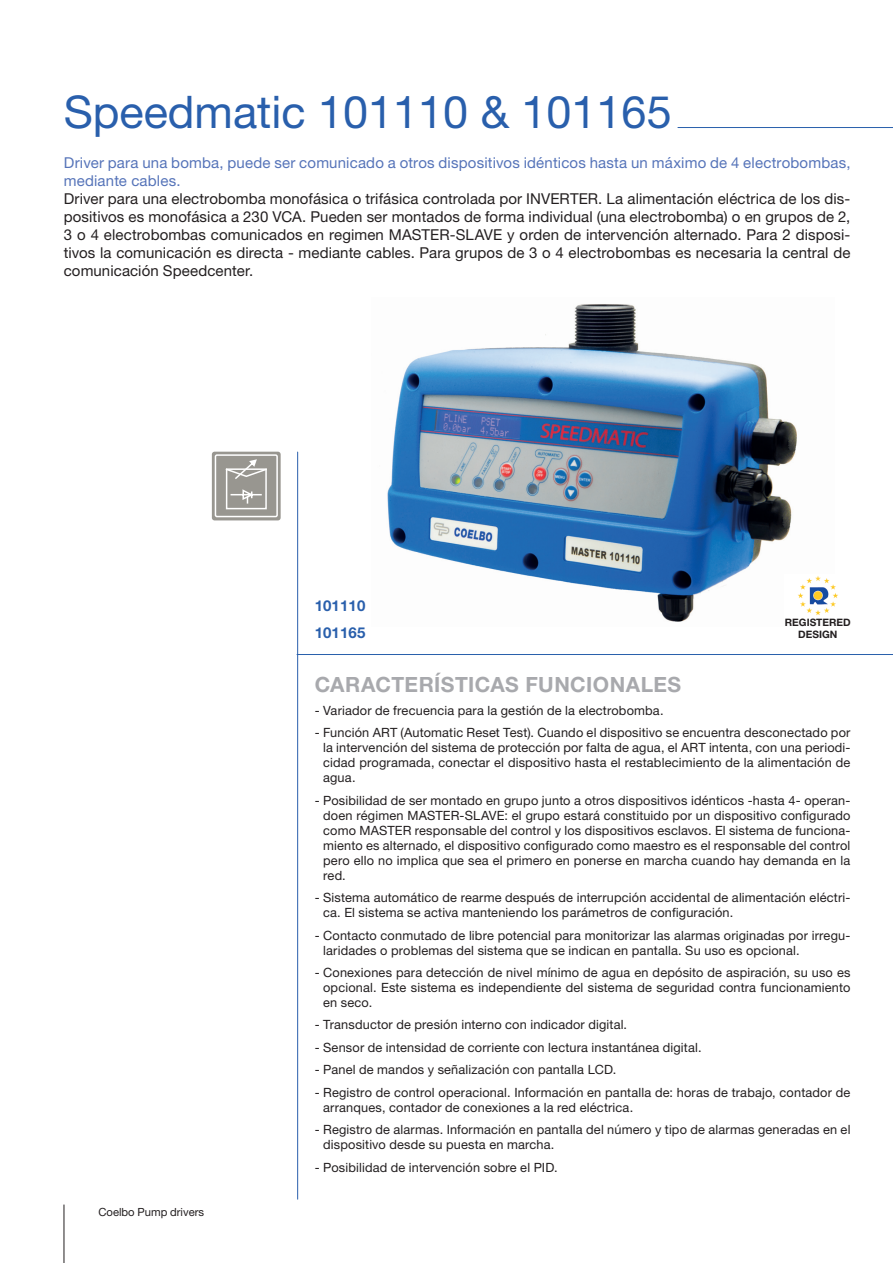
<style>
.page{position:relative;width:893px;height:1263px;background:#fff}
.page>*{position:absolute;margin:0;border:0;box-sizing:border-box;transform-origin:0 0}
.t1{font:45px "Helvetica Neue";color:#295fac}
.t2{font:700 21px "Helvetica Neue";letter-spacing:.02em;color:#a8a9ad}
.t3{font:15px/18px "Helvetica Neue";letter-spacing:.01em;color:#231f20;text-align:justify}
.t4{font:15px/18px "Helvetica Neue";letter-spacing:.01em;color:#5674b9}
.t5{font:700 15px/27px "Helvetica Neue";letter-spacing:.01em;color:#295fac}
.t6{font:12.75px/15px "Helvetica Neue";letter-spacing:.015em;color:#231f20}
.t7{font:11.25px "Helvetica Neue";color:#231f20}
.t8{font:700 10.2px/12.3px "Helvetica Neue";color:#231f20;text-align:center}
</style>
<div class="page">
<hr style="left:64px;top:1204px;width:1px;height:59px;background:#231f20">
<hr style="left:297px;top:654px;width:596px;height:1px;background:#295fac">
<hr style="left:678px;top:127px;width:215px;height:1px;background:#295fac">
<hr style="left:297px;top:452px;width:1px;height:747px;background:#295fac">
<div style="left:212px;top:452px;width:69px;height:68px;background:#989690;border-radius:3px"></div>
<div style="left:226px;top:468px;width:41px;height:41px;border:2px solid #fff"></div>
<div style="left:215px;top:454px;width:63px;height:63px;border:2px solid #fff;border-radius:2px"></div>
<svg style="left:225px;top:459px;width:42px;height:20px"></svg>
<svg style="left:230px;top:489px;width:32px;height:15px"></svg>
<img style="left:387px;top:304px;width:410px;height:318px">
<img style="left:784px;top:574px;width:54px;height:47px">
<h1 class="t1" style="left:64px;top:85px;width:609px">Speedmatic 101110 &amp; 101165</h1>
<p class="t4" style="left:64px;top:153px;width:788px">Driver para una bomba, puede ser comunicado a otros dispositivos idénticos hasta un máximo de 4 electrobombas, mediante cables.</p>
<p class="t3" style="left:64px;top:189px;width:788px">Driver para una electrobomba monofásica o trifásica controlada por INVERTER. La alimentación eléctrica de los dis&shy;positivos es monofásica a 230 VCA. Pueden ser montados de forma individual (una electrobomba) o en grupos de 2, 3 o 4 electrobombas comunicados en regimen MASTER-SLAVE y orden de intervención alternado. Para 2 disposi&shy;tivos la comunicación es directa - mediante cables. Para grupos de 3 o 4 electrobombas es necesaria la central de comunicación Speedcenter.</p>
<p class="t5" style="left:315px;top:592px;width:52px">101110<br>101165</p>
<p class="t8" style="left:785px;top:615px;width:67px">REGISTERED<br>DESIGN</p>
<p class="t7" style="left:99px;top:1205px;width:107px">Coelbo Pump drivers</p>
<h2 class="t2" style="left:315px;top:672px;width:368px">CARACTERÍSTICAS FUNCIONALES</h2>
<p class="t6" style="left:315px;top:703px;width:350px">- Variador de frecuencia para la gestión de la electrobomba.</p>
<p class="t6" style="left:323px;top:725px;width:529px;text-align:justify;text-indent:-9px">- Función ART (Automatic Reset Test). Cuando el dispositivo se encuentra desconectado por la intervención del sistema de protección por falta de agua, el ART intenta, con una periodi&shy;cidad programada, conectar el dispositivo hasta el restablecimiento de la alimentación de agua.</p>
<p class="t6" style="left:323px;top:792px;width:529px;text-align:justify;text-indent:-9px">- Posibilidad de ser montado en grupo junto a otros dispositivos idénticos -hasta 4- operan&shy;doen régimen MASTER-SLAVE: el grupo estará constituido por un dispositivo configurado como MASTER responsable del control y los dispositivos esclavos. El sistema de funciona&shy;miento es alternado, el dispositivo configurado como maestro es el responsable del control pero ello no implica que sea el primero en ponerse en marcha cuando hay demanda en la red.</p>
<p class="t6" style="left:323px;top:890px;width:529px;text-indent:-9px">- Sistema automático de rearme después de interrupción accidental de alimentación eléctri&shy;ca. El sistema se activa manteniendo los parámetros de configuración.</p>
<p class="t6" style="left:323px;top:927px;width:529px;text-indent:-9px">- Contacto conmutado de libre potencial para monitorizar las alarmas originadas por irregu&shy;laridades o problemas del sistema que se indican en pantalla. Su uso es opcional.</p>
<p class="t6" style="left:323px;top:965px;width:529px;text-align:justify;text-indent:-9px">- Conexiones para detección de nivel mínimo de agua en depósito de aspiración, su uso es opcional. Este sistema es independiente del sistema de seguridad contra funcionamiento en seco.</p>
<p class="t6" style="left:315px;top:1017px;width:314px">- Transductor de presión interno con indicador digital.</p>
<p class="t6" style="left:315px;top:1040px;width:388px">- Sensor de intensidad de corriente con lectura instantánea digital.</p>
<p class="t6" style="left:315px;top:1062px;width:303px">- Panel de mandos y señalización con pantalla LCD.</p>
<p class="t6" style="left:323px;top:1084px;width:529px;text-indent:-9px">- Registro de control operacional. Información en pantalla de: horas de trabajo, contador de arranques, contador de conexiones a la red eléctrica.</p>
<p class="t6" style="left:323px;top:1122px;width:529px;text-indent:-9px">- Registro de alarmas. Información en pantalla del número y tipo de alarmas generadas en el dispositivo desde su puesta en marcha.</p>
<p class="t6" style="left:315px;top:1159px;width:244px">- Posibilidad de intervención sobre el PID.</p>
</div>
